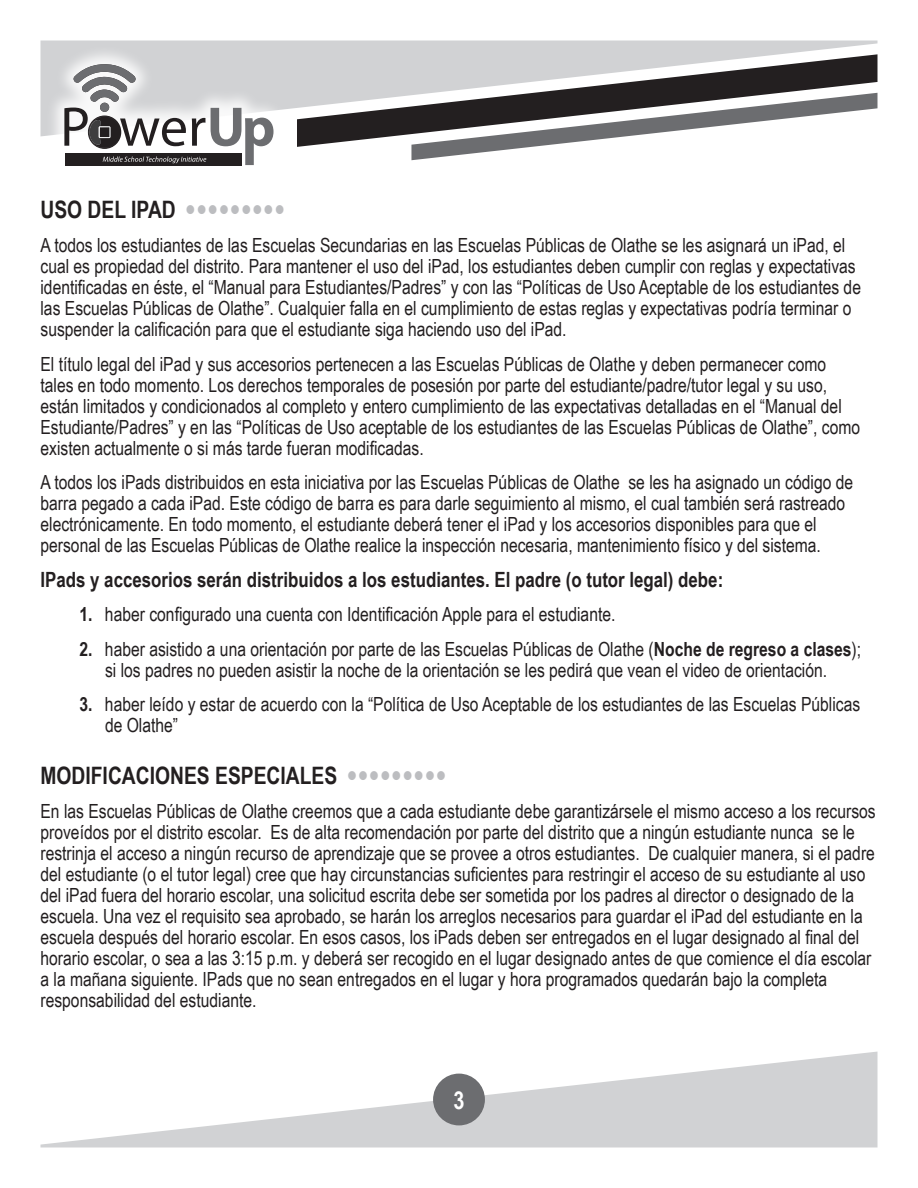
<style>
.page{position:relative;width:918px;height:1188px;background:#fff}
.page>*{position:absolute;margin:0;border:0;box-sizing:border-box;transform-origin:0 0}
.t1{font:700 24.75px "Arial Narrow";color:#fff}
.t2{font:700 24px "Arial Narrow";color:#231f20}
.t3{font:700 21px "Arial Narrow";color:#231f20}
.t4{font:19.5px/21px "Arial Narrow";color:#231f20}
.s1{font-size:31.8px;color:#bcbdc0}
.s2{font-weight:700}
</style>
<div class="page">
<svg style="left:40px;top:41px;width:838px;height:95px;background:#d4d5d7"></svg>
<svg style="left:297px;top:54px;width:581px;height:93px;fill:#d1d2d4"></svg>
<svg style="left:411px;top:93px;width:467px;height:67px"></svg>
<div style="left:45px;top:45px;width:247px;height:139px;background:#fff;opacity:.88"></div>
<svg style="left:64px;top:63px;width:210px;height:102px"></svg>
<svg style="left:40px;top:1052px;width:838px;height:95px;fill:#d1d2d4"></svg>
<div style="left:434px;top:1074px;width:50px;height:51px;background:#6c6d70;border-radius:50%"></div>
<div style="left:433px;top:1074px;width:52px;height:51px;border:2px solid #6c6d70;border-radius:50%"></div>
<p class="t2" style="left:40px;top:191px;width:245px">USO DEL IPAD <span class="s1">•••••••••</span></p>
<p class="t4" style="left:40px;top:234px;width:822px">A todos los estudiantes de las Escuelas Secundarias en las Escuelas Públicas de Olathe se les asignará un iPad, el cual es propiedad del distrito. Para mantener el uso del iPad, los estudiantes deben cumplir con reglas y expectativas identificadas en éste, el “Manual para Estudiantes/Padres” y con las “Políticas de Uso Aceptable de los estudiantes de las Escuelas Públicas de Olathe”. Cualquier falla en el cumplimiento de estas reglas y expectativas podría terminar o suspender la calificación para que el estudiante siga haciendo uso del iPad.</p>
<p class="t4" style="left:40px;top:352px;width:821px">El título legal del iPad y sus accesorios pertenecen a las Escuelas Públicas de Olathe y deben permanecer como tales en todo momento. Los derechos temporales de posesión por parte del estudiante/padre/tutor legal y su uso, están limitados y condicionados al completo y entero cumplimiento de las expectativas detalladas en el “Manual del Estudiante/Padres” y en las “Políticas de Uso aceptable de los estudiantes de las Escuelas Públicas de Olathe”, como existen actualmente o si más tarde fueran modificadas.</p>
<p class="t4" style="left:40px;top:471px;width:814px">A todos los iPads distribuidos en esta iniciativa por las Escuelas Públicas de Olathe se les ha asignado un código de barra pegado a cada iPad. Este código de barra es para darle seguimiento al mismo, el cual también será rastreado electrónicamente. En todo momento, el estudiante deberá tener el iPad y los accesorios disponibles para que el personal de las Escuelas Públicas de Olathe realice la inspección necesaria, mantenimiento físico y del sistema.</p>
<p class="t3" style="left:40px;top:563px;width:684px">IPads y accesorios serán distribuidos a los estudiantes. El padre (o tutor legal) debe:</p>
<p class="t4" style="left:80px;top:603px;width:538px"><span class="s2">1.</span> haber configurado una cuenta con Identificación Apple para el estudiante.</p>
<p class="t4" style="left:80px;top:637px;width:783px;text-align:center"><span class="s2">2.</span> haber asistido a una orientación por parte de las Escuelas Públicas de Olathe (<span class="s2">Noche de regreso a clases</span>); si los padres no pueden asistir la noche de la orientación se les pedirá que vean el video de orientación.</p>
<p class="t4" style="left:105px;top:693px;width:757px;text-indent:-26px"><span class="s2">3.</span> haber leído y estar de acuerdo con la “Política de Uso Aceptable de los estudiantes de las Escuelas Públicas de Olathe”</p>
<p class="t2" style="left:40px;top:757px;width:407px">MODIFICACIONES ESPECIALES <span class="s1">•••••••••</span></p>
<p class="t4" style="left:40px;top:800px;width:837px">En las Escuelas Públicas de Olathe creemos que a cada estudiante debe garantizársele el mismo acceso a los recursos proveídos por el distrito escolar. Es de alta recomendación por parte del distrito que a ningún estudiante nunca se le restrinja el acceso a ningún recurso de aprendizaje que se provee a otros estudiantes. De cualquier manera, si el padre del estudiante (o el tutor legal) cree que hay circunstancias suficientes para restringir el acceso de su estudiante al uso del iPad fuera del horario escolar, una solicitud escrita debe ser sometida por los padres al director o designado de la escuela. Una vez el requisito sea aprobado, se harán los arreglos necesarios para guardar el iPad del estudiante en la escuela después del horario escolar. En esos casos, los iPads deben ser entregados en el lugar designado al final del horario escolar, o sea a las 3:15 p.m. y deberá ser recogido en el lugar designado antes de que comience el día escolar a la mañana siguiente. IPads que no sean entregados en el lugar y hora programados quedarán bajo la completa responsabilidad del estudiante.</p>
<p class="t1" style="left:453px;top:1081px;width:13px">3</p>
</div>
